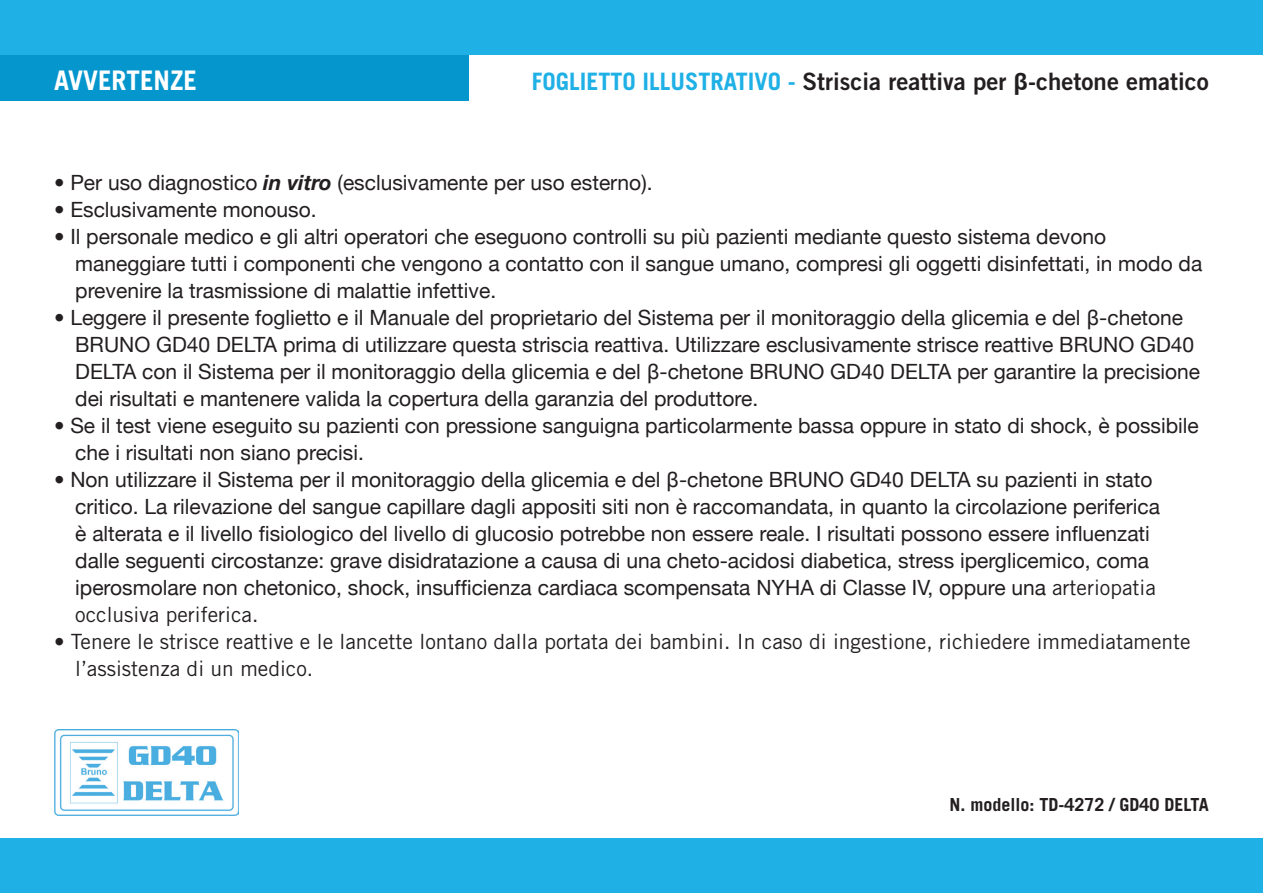
<style>
.page{position:relative;width:1263px;height:893px;background:#fff}
.page>*{position:absolute;margin:0;border:0;box-sizing:border-box;transform-origin:0 0}
.t1{font:700 27px "Trade Gothic LT Std";color:#fff}
.t2{font:24px "Trade Gothic LT Std Bd 2";color:#231f20}
.t3{font:21px/27px "Helvetica Neue";color:#231f20}
.t4{font:21px/27px "Trade Gothic LT Std";color:#231f20}
.t5{font:700 18px "Trade Gothic LT Std";color:#231f20}
.s1{font-family:"Trade Gothic LT Std";font-weight:700;color:#1fb0e6}
.s2{font-family:"Helvetica";font-weight:700}
.s3{font-weight:700;font-style:italic}
.s4{font-family:"Helvetica"}
.s5{font-family:"Trade Gothic LT Std"}
.s6{font-family:"Helvetica Neue"}
</style>
<div class="page">
<div style="left:0;top:52px;width:468px;height:49px;background:#0496cd"></div>
<div style="left:0;top:0;width:1263px;height:54px;background:#1fb0e6"></div>
<div style="left:0;top:839px;width:1263px;height:54px;background:#1fb0e6"></div>
<img style="left:54px;top:730px;width:184px;height:85px">
<p class="t1" style="left:54px;top:64px;width:145px">AVVERTENZE</p>
<p class="t2" style="left:532px;top:67px;width:679px"><span class="s1">FOGLIETTO ILLUSTRATIVO -</span> Striscia reattiva per <span class="s2">β</span>-chetone ematico</p>
<p class="t3" style="left:54px;top:169px;width:600px">• Per uso diagnostico <span class="s3">in vitro</span> (esclusivamente per uso esterno).</p>
<p class="t3" style="left:54px;top:196px;width:264px">• Esclusivamente monouso.</p>
<p class="t3" style="left:75px;top:223px;width:1128px;text-indent:-21px">• Il personale medico e gli altri operatori che eseguono controlli su più pazienti mediante questo sistema devono maneggiare tutti i componenti che vengono a contatto con il sangue umano, compresi gli oggetti disinfettati, in modo da prevenire la trasmissione di malattie infettive.</p>
<p class="t3" style="left:75px;top:304px;width:1126px;text-indent:-21px">• Leggere il presente foglietto e il Manuale del proprietario del Sistema per il monitoraggio della glicemia e del <span class="s4">β</span>-chetone BRUNO GD40 DELTA prima di utilizzare questa striscia reattiva. Utilizzare esclusivamente strisce reattive BRUNO GD40<br>DELTA con il Sistema per il monitoraggio della glicemia e del <span class="s4">β</span>-chetone BRUNO GD40 DELTA per garantire la precisione dei risultati e mantenere valida la copertura della garanzia del produttore.</p>
<p class="t3" style="left:75px;top:412px;width:1125px;text-indent:-21px">• Se il test viene eseguito su pazienti con pressione sanguigna particolarmente bassa oppure in stato di shock, è possibile che i risultati non siano precisi.</p>
<p class="t3" style="left:75px;top:466px;width:1086px;text-indent:-21px">• Non utilizzare il Sistema per il monitoraggio della glicemia e del <span class="s4">β</span>-chetone BRUNO GD40 DELTA su pazienti in stato critico. La rilevazione del sangue capillare dagli appositi siti non è raccomandata, in quanto la circolazione periferica è alterata e il livello fisiologico del livello di glucosio potrebbe non essere reale. I risultati possono essere influenzati dalle seguenti circostanze: grave disidratazione a causa di una cheto-acidosi diabetica, stress iperglicemico, coma iperosmolare non chetonico, shock, insufficienza cardiaca scompensata NYHA di Classe IV, oppure una <span class="s5">arteriopatia</span></p>
<p class="t4" style="left:75px;top:601px;width:185px">occlusiva periferica.</p>
<p class="t4" style="left:75px;top:628px;width:1117px;text-indent:-21px"><span class="s6">•</span> Tenere le strisce reattive e le lancette lontano dalla portata dei bambini. In caso di ingestione, richiedere immediatamente l’assistenza di un medico.</p>
<p class="t5" style="left:949px;top:793px;width:261px">N. modello: TD-4272 / GD40 DELTA</p>
</div>
